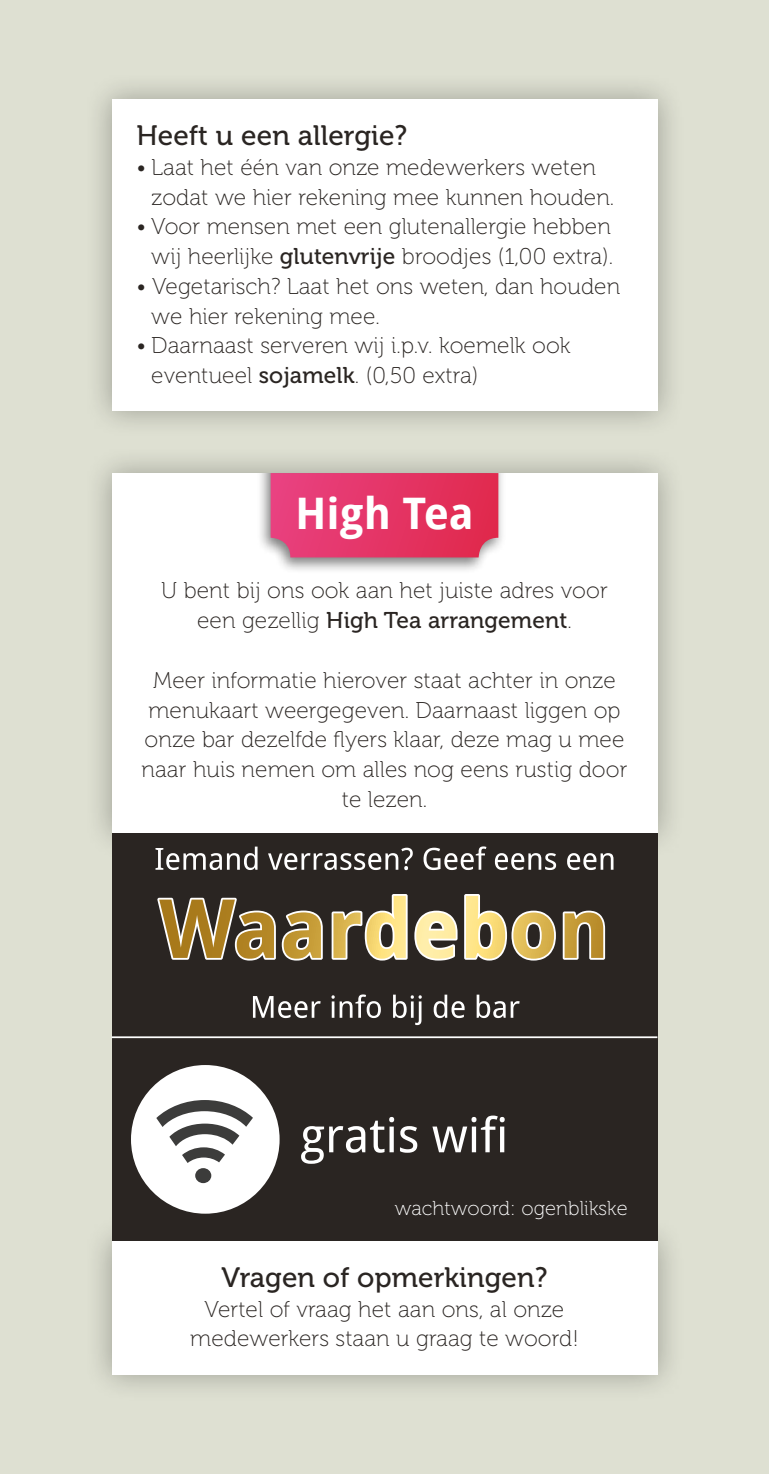
<style>
.page{position:relative;width:769px;height:1474px;background:#fff}
.page>*{position:absolute;margin:0;border:0;box-sizing:border-box;transform-origin:0 0}
.t1{font:700 43.57px "Droid Sans";color:#fff}
.t2{font:28px "Museo 500";letter-spacing:.005em;color:#2a2522}
.t3{font:22.75px/29.8px "Museo 100";letter-spacing:.005em;color:#2a2522}
.t4{font:22.75px "Museo 500";letter-spacing:.005em;color:#2a2522}
.t5{font:20.12px "Museo 100";letter-spacing:.005em;color:#fff}
.s1{font-family:"Museo 500"}
.s2{font-family:"Museo 100"}
</style>
<div class="page">
<div style="left:0;top:0;width:769px;height:1473px;background:#dee0d2"></div>
<div style="left:84px;top:445px;width:601px;height:416px;background:#000;opacity:.3"></div>
<div style="left:112px;top:473px;width:545px;height:360px;background:#fff"></div>
<div style="left:84px;top:1213px;width:601px;height:189px;background:#000;opacity:.3"></div>
<div style="left:112px;top:1241px;width:545px;height:133px;background:#fff"></div>
<div style="left:112px;top:1036px;width:545px;height:205px;background:#2a2522"></div>
<svg style="left:301px;top:1117px;width:93px;height:46px"></svg>
<svg style="left:400px;top:1126px;width:17px;height:26px"></svg>
<svg style="left:432px;top:1115px;width:73px;height:37px"></svg>
<div style="left:131px;top:1065px;width:149px;height:148px;background:#fff;border-radius:50%"></div>
<div style="left:195px;top:1168px;width:16px;height:15px;background:#3c3c3b;border-radius:50%"></div>
<svg style="left:156px;top:1100px;width:97px;height:62px"></svg>
<div style="left:112px;top:833px;width:545px;height:205px;background:#2a2522"></div>
<svg style="left:155px;top:846px;width:103px;height:24px"></svg>
<svg style="left:268px;top:847px;width:145px;height:23px"></svg>
<svg style="left:423px;top:846px;width:63px;height:24px"></svg>
<svg style="left:495px;top:853px;width:61px;height:17px"></svg>
<svg style="left:567px;top:853px;width:46px;height:17px"></svg>
<svg style="left:157px;top:897px;width:119px;height:63px"></svg>
<svg style="left:282px;top:910px;width:41px;height:50px"></svg>
<svg style="left:332px;top:894px;width:76px;height:66px"></svg>
<svg style="left:414px;top:910px;width:44px;height:50px"></svg>
<svg style="left:464px;top:894px;width:92px;height:66px"></svg>
<svg style="left:563px;top:910px;width:42px;height:49px"></svg>
<svg style="left:253px;top:996px;width:68px;height:22px"></svg>
<svg style="left:331px;top:994px;width:50px;height:24px"></svg>
<svg style="left:393px;top:994px;width:29px;height:31px"></svg>
<svg style="left:434px;top:994px;width:31px;height:24px"></svg>
<svg style="left:477px;top:994px;width:43px;height:24px"></svg>
<hr style="left:112px;top:1036px;width:545px;height:2px;background:#fff">
<div style="left:256px;top:473px;width:250px;height:101px;background:#000;opacity:.5"></div>
<svg style="left:271px;top:473px;width:227px;height:84px"></svg>
<div style="left:84px;top:71px;width:601px;height:368px;background:#000;opacity:.3"></div>
<div style="left:112px;top:99px;width:545px;height:311px;background:#fff"></div>
<p class="t2" style="left:136px;top:120px;width:272px">Heeft u een allergie?</p>
<p class="t3" style="left:151px;top:153px;width:465px;text-indent:-15px">• Laat het één van onze medewerkers weten zodat we hier rekening mee kunnen houden.</p>
<p class="t3" style="left:136px;top:212px;width:478px;text-align:right">• Voor mensen met een glutenallergie hebben wij heerlijke <span class="s1">glutenvrije</span> broodjes (1,00 extra).</p>
<p class="t3" style="left:151px;top:272px;width:470px;text-indent:-15px">• Vegetarisch? Laat het ons weten, dan houden we hier rekening mee.</p>
<p class="t3" style="left:151px;top:331px;width:421px;text-indent:-15px">• Daarnaast serveren wij i.p.v. koemelk ook eventueel <span class="s1">sojamelk</span>. (0,50 extra)</p>
<h1 class="t1" style="left:295px;top:483px;width:180px">High Tea</h1>
<p class="t3" style="left:161px;top:576px;width:448px">U bent bij ons ook aan het juiste adres voor</p>
<p class="t4" style="left:197px;top:608px;width:376px"><span class="s2">een gezellig</span> High Tea arrangement<span class="s2">.</span></p>
<p class="t3" style="left:142px;top:665px;width:487px;text-align:center">Meer informatie hierover staat achter in onze menukaart weergegeven. Daarnaast liggen op onze bar dezelfde flyers klaar, deze mag u mee naar huis nemen om alles nog eens rustig door te lezen.</p>
<p class="t5" style="left:395px;top:1197px;width:234px">wachtwoord: ogenblikske</p>
<p class="t2" style="left:221px;top:1261px;width:328px">Vragen of opmerkingen?</p>
<p class="t3" style="left:190px;top:1294px;width:390px;text-align:center">Vertel of vraag het aan ons, al onze medewerkers staan u graag te woord!</p>
</div>
